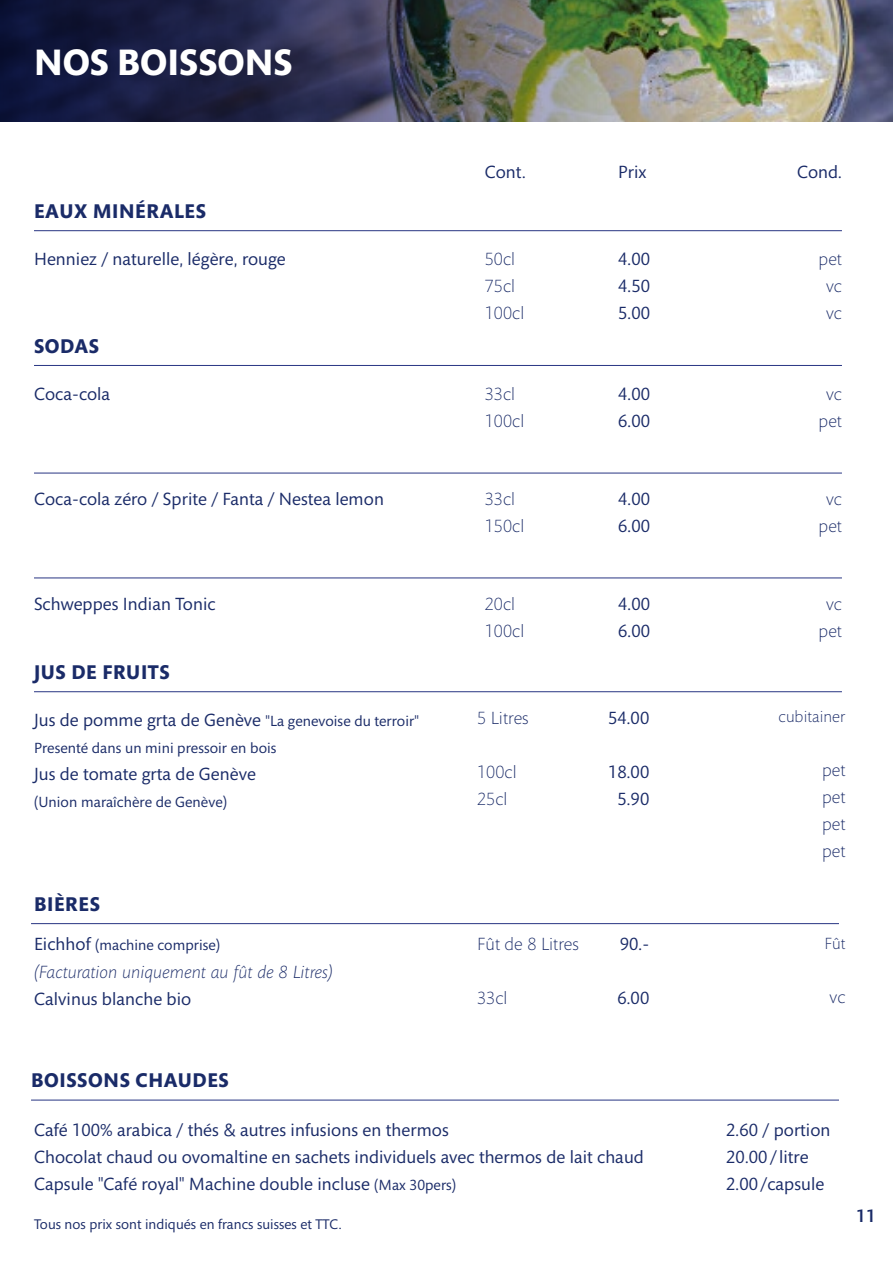
<style>
.page{position:relative;width:893px;height:1263px;background:#fff}
.page>*{position:absolute;margin:0;border:0;box-sizing:border-box;transform-origin:0 0}
.t1{font:700 37.5px "Mundo Sans Std";color:#fff}
.t2{font:700 20.25px "Mundo Sans Std";letter-spacing:.03em;color:#1a2b68}
.t3{font:18px/27px "Mundo Sans Std";letter-spacing:.005em;color:#1a2b68}
.t4{font:300 18px/27px "Mundo Sans Std";letter-spacing:.005em;color:#1a2b68}
.t5{font:italic 300 18px "Mundo Sans Std";letter-spacing:.005em;color:#1a2b68}
.t6{font:500 18px "Mundo Sans Std";color:#1a2b68}
.t7{font:300 16.5px "Mundo Sans Std";letter-spacing:.005em;color:#1a2b68}
.t8{font:15px "Mundo Sans Std";letter-spacing:.005em;color:#1a2b68}
.t9{font:14.25px "Mundo Sans Std";letter-spacing:.005em;color:#1a2b68}
.s1{font-size:15px}
.s2{font-size:18px}
</style>
<div class="page">
<img style="left:780px;top:0;width:113px;height:122px">
<hr style="left:34px;top:473px;width:808px;height:1px;background:#283583">
<hr style="left:34px;top:578px;width:808px;height:1px;background:#283583">
<hr style="left:34px;top:230px;width:808px;height:1px;background:#283583">
<hr style="left:34px;top:365px;width:808px;height:1px;background:#283583">
<hr style="left:34px;top:691px;width:808px;height:1px;background:#283583">
<hr style="left:31px;top:1100px;width:808px;height:1px;background:#283583">
<hr style="left:31px;top:923px;width:808px;height:1px;background:#283583">
<img style="left:0;top:0;width:780px;height:122px">
<h1 class="t1" style="left:34px;top:41px;width:260px">NOS BOISSONS</h1>
<p class="t2" style="left:34px;top:200px;width:174px">EAUX MINÉRALES</p>
<p class="t3" style="left:34px;top:246px;width:253px">Henniez / naturelle, légère, rouge</p>
<p class="t2" style="left:34px;top:335px;width:67px">SODAS</p>
<p class="t3" style="left:34px;top:381px;width:78px">Coca-cola</p>
<p class="t3" style="left:34px;top:486px;width:351px">Coca-cola zéro / Sprite / Fanta / Nestea lemon</p>
<p class="t3" style="left:34px;top:591px;width:183px">Schweppes Indian Tonic</p>
<p class="t2" style="left:34px;top:661px;width:137px">JUS DE FRUITS</p>
<p class="t3" style="left:34px;top:707px;width:386px">Jus de pomme grta de Genève <span class="s1">"La genevoise du terroir"</span></p>
<p class="t8" style="left:34px;top:740px;width:244px">Presenté dans un mini pressoir en bois</p>
<p class="t3" style="left:34px;top:761px;width:223px">Jus de tomate grta de Genève</p>
<p class="t8" style="left:34px;top:794px;width:194px">(Union maraîchère de Genève)</p>
<p class="t2" style="left:34px;top:893px;width:68px">BIÈRES</p>
<p class="t8" style="left:34px;top:937px;width:188px"><span class="s2">Eichhof</span> (machine comprise)</p>
<p class="t5" style="left:34px;top:962px;width:300px">(Facturation uniquement au fût de 8 Litres)</p>
<p class="t3" style="left:34px;top:986px;width:159px">Calvinus blanche bio</p>
<p class="t3" style="left:485px;top:159px;width:43px">Cont.</p>
<p class="t3" style="left:618px;top:159px;width:30px">Prix</p>
<p class="t3" style="left:797px;top:159px;width:46px">Cond.</p>
<p class="t4" style="left:485px;top:246px;width:41px">50cl<br>75cl<br>100cl</p>
<p class="t4" style="left:485px;top:381px;width:41px">33cl<br>100cl</p>
<p class="t4" style="left:485px;top:486px;width:41px">33cl<br>150cl</p>
<p class="t4" style="left:485px;top:591px;width:41px">20cl<br>100cl</p>
<p class="t4" style="left:477px;top:705px;width:53px">5 Litres</p>
<p class="t4" style="left:477px;top:759px;width:41px">100cl<br>25cl</p>
<p class="t3" style="left:618px;top:246px;width:33px;text-align:justify">4.00<br>4.50<br>5.00</p>
<p class="t3" style="left:618px;top:381px;width:33px">4.00<br>6.00</p>
<p class="t3" style="left:618px;top:486px;width:33px">4.00<br>6.00</p>
<p class="t3" style="left:618px;top:591px;width:33px">4.00<br>6.00</p>
<p class="t3" style="left:608px;top:705px;width:43px">54.00</p>
<p class="t3" style="left:608px;top:759px;width:43px;text-align:center">18.00<br>5.90</p>
<p class="t4" style="left:477px;top:931px;width:103px">Fût de 8 Litres</p>
<p class="t4" style="left:477px;top:985px;width:32px">33cl</p>
<p class="t3" style="left:620px;top:931px;width:31px">90.-</p>
<p class="t3" style="left:617px;top:985px;width:33px">6.00</p>
<p class="t4" style="left:819px;top:246px;width:25px;text-align:center">pet vc vc</p>
<p class="t4" style="left:819px;top:381px;width:25px;text-align:center">vc pet</p>
<p class="t4" style="left:819px;top:486px;width:25px;text-align:center">vc pet</p>
<p class="t4" style="left:819px;top:591px;width:25px;text-align:center">vc pet</p>
<p class="t7" style="left:779px;top:707px;width:68px">cubitainer</p>
<p class="t4" style="left:822px;top:757px;width:25px;text-align:justify">pet pet pet pet</p>
<p class="t7" style="left:824px;top:934px;width:23px">Fût</p>
<p class="t4" style="left:829px;top:984px;width:17px">vc</p>
<p class="t2" style="left:31px;top:1069px;width:199px">BOISSONS CHAUDES</p>
<p class="t3" style="left:34px;top:1117px;width:611px">Café 100% arabica / thés &amp; autres infusions en thermos<br>Chocolat chaud ou ovomaltine en sachets individuels avec thermos de lait chaud<br>Capsule "Café royal" Machine double incluse <span class="s1">(Max 30pers)</span></p>
<p class="t9" style="left:34px;top:1216px;width:309px">Tous nos prix sont indiqués en francs suisses et TTC.</p>
<p class="t3" style="left:726px;top:1117px;width:106px">2.60 / portion<br>20.00 /litre<br>2.00 /capsule</p>
<p class="t6" style="left:856px;top:1206px;width:21px">11</p>
</div>
